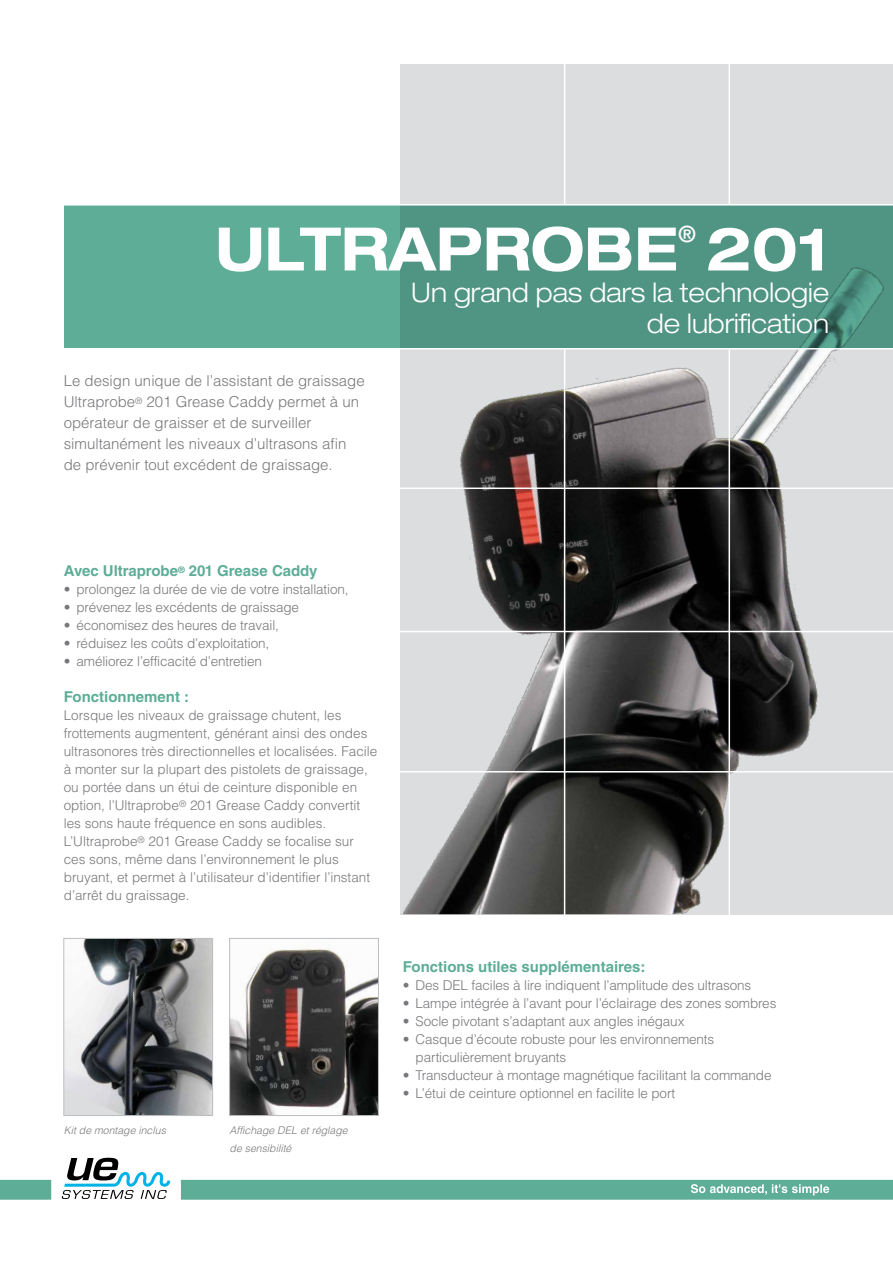
<style>
.page{position:relative;width:893px;height:1263px;background:#fff}
.page>*{position:absolute;margin:0;border:0;box-sizing:border-box;transform-origin:0 0}
.t1{font:700 expanded 60px "Helvetica Neue LT Std";color:#fff;scale:.94 1}
.t2{font:300 expanded 27px/30.8px "Helvetica Neue LT Std";color:#fff;text-align:right;scale:.94 1}
.t3{font:500 expanded 22.5px "Helvetica Neue LT Std";color:#fff}
.t4{font:300 15px/21px "Helvetica LT Std";color:#77787b}
.t5{font:700 15px "Helvetica LT Std";color:#5dad97}
.t6{font:300 13.5px/18px "Helvetica LT Std";letter-spacing:-.01em;color:#77787b}
.t7{font:italic 300 10.5px/18px "Helvetica LT Std";color:#77787b}
</style>
<div class="page">
<div style="left:401px;top:64px;width:492px;height:850px;background:#dcddde"></div>
<img style="left:401px;top:123px;width:492px;height:791px">
<div style="left:64px;top:206px;width:829px;height:142px;background:linear-gradient(to right,#5fb19a,#4b8c7c)"></div>
<hr style="left:390px;top:771px;width:503px;height:1px;background:#fff">
<hr style="left:391px;top:631px;width:502px;height:1px;background:#fff">
<hr style="left:393px;top:487px;width:500px;height:2px;background:#fff">
<hr style="left:0;top:348px;width:893px;height:1px;background:#fff">
<hr style="left:0;top:204px;width:893px;height:2px;background:#fff">
<hr style="left:564px;top:349px;width:1px;height:577px;background:#fff">
<hr style="left:564px;top:54px;width:1px;height:151px;background:#fff">
<hr style="left:729px;top:349px;width:1px;height:578px;background:#fff">
<hr style="left:729px;top:54px;width:1px;height:151px;background:#fff">
<img style="left:65px;top:940px;width:146px;height:174px">
<div style="left:63px;top:938px;width:150px;height:178px;border:1px solid #bcbec0"></div>
<img style="left:231px;top:948px;width:146px;height:166px">
<div style="left:229px;top:938px;width:150px;height:178px;border:1px solid #bcbec0"></div>
<svg style="left:0;top:1158px;width:893px;height:42px"></svg>
<h1 class="t1" style="left:215px;top:211px;width:494px">ULTRAPROBE</h1>
<h3 class="t3" style="left:678px;top:220px;width:19px">®</h3>
<h1 class="t1" style="left:706px;top:211px;width:133px">201</h1>
<p class="t4" style="left:64px;top:370px;width:302px">Le design unique de l’assistant de graissage Ultraprobe<sup>®</sup> 201 Grease Caddy permet à un opérateur de graisser et de surveiller simultanément les niveaux d’ultrasons afin de prévenir tout excédent de graissage.</p>
<h2 class="t2" style="left:411px;top:277px;width:446px">Un grand pas dars la technologie de lubrification</h2>
<p class="t5" style="left:64px;top:562px;width:255px">Avec Ultraprobe<sup>®</sup> 201 Grease Caddy</p>
<p class="t6" style="left:64px;top:580px;width:286px">• prolongez la durée de vie de votre installation,</p>
<p class="t6" style="left:64px;top:598px;width:237px">• prévenez les excédents de graissage</p>
<p class="t6" style="left:64px;top:616px;width:217px">• économisez des heures de travail,</p>
<p class="t6" style="left:64px;top:634px;width:207px">• réduisez les coûts d’exploitation,</p>
<p class="t6" style="left:64px;top:652px;width:200px">• améliorez l’efficacité d’entretien</p>
<p class="t5" style="left:64px;top:688px;width:127px">Fonctionnement :</p>
<p class="t6" style="left:64px;top:706px;width:315px">Lorsque les niveaux de graissage chutent, les frottements augmentent, générant ainsi des ondes ultrasonores très directionnelles et localisées. Facile à monter sur la plupart des pistolets de graissage, ou portée dans un étui de ceinture disponible en option, l’Ultraprobe<sup>®</sup> 201 Grease Caddy convertit les sons haute fréquence en sons audibles.<br>L’Ultraprobe<sup>®</sup> 201 Grease Caddy se focalise sur ces sons, même dans l’environnement le plus bruyant, et permet à l’utilisateur d’identifier l’instant d’arrêt du graissage.</p>
<p class="t7" style="left:64px;top:1121px;width:104px">Kit de montage inclus</p>
<p class="t7" style="left:230px;top:1121px;width:120px">Affichage DEL et réglage de sensibilité</p>
<p class="t5" style="left:403px;top:958px;width:244px">Fonctions utiles supplémentaires:</p>
<p class="t6" style="left:403px;top:976px;width:350px">• Des DEL faciles à lire indiquent l’amplitude des ultrasons</p>
<p class="t6" style="left:403px;top:994px;width:375px">• Lampe intégrée à l’avant pour l’éclairage des zones sombres</p>
<p class="t6" style="left:403px;top:1012px;width:283px">• Socle pivotant s’adaptant aux angles inégaux</p>
<p class="t6" style="left:416px;top:1030px;width:300px;text-indent:-13px">• Casque d’écoute robuste pour les environnements particulièrement bruyants</p>
<p class="t6" style="left:403px;top:1066px;width:370px">• Transducteur à montage magnétique facilitant la commande</p>
<p class="t6" style="left:403px;top:1084px;width:274px">• L’étui de ceinture optionnel en facilite le port</p>
</div>
